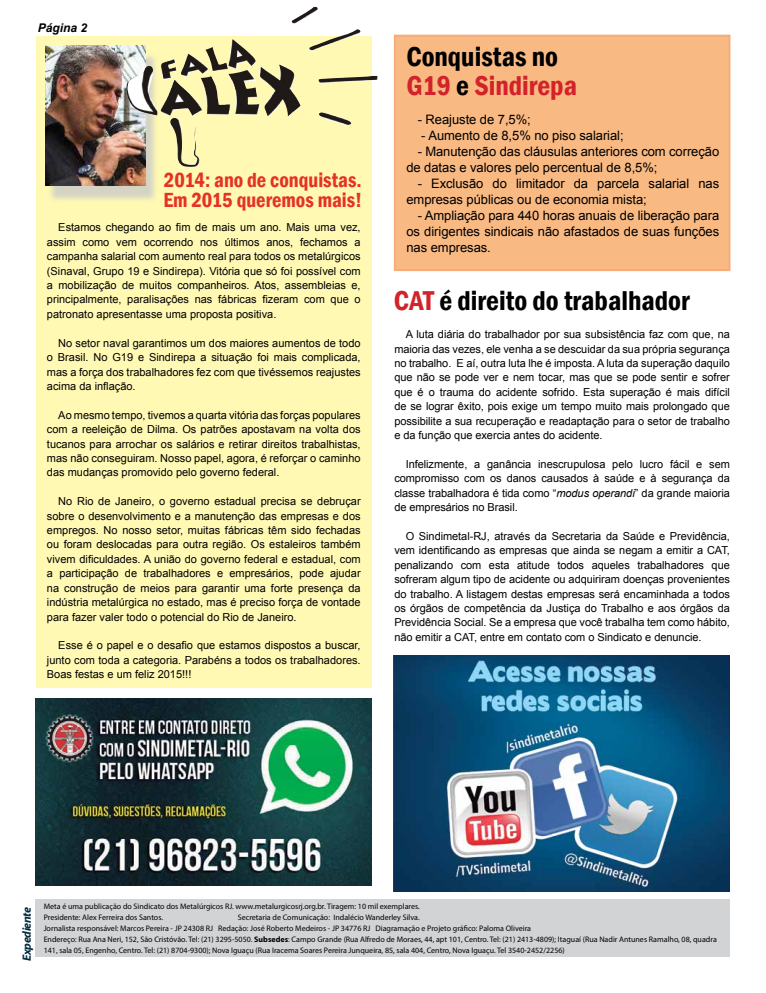
<style>
.page{position:relative;width:766px;height:993px;background:#fff}
.page>*{position:absolute;margin:0;border:0;box-sizing:border-box;transform-origin:0 0}
.t1{font:600 condensed 28px/29px "Franklin Gothic";color:#000}
.t2{font:600 condensed 21px/20px "Franklin Gothic";color:#e53226}
.t3{font:13px/16px "Arial";letter-spacing:-.005em;color:#000}
.t4{font:italic 700 12px "Myriad Pro";color:#032b3e}
.t5{font:italic 700 12px "Arial";color:#000}
.t6{font:11px/14.4px "Arial";color:#000;text-align:justify}
.t7{font:8px/11px "Myriad Pro";color:#000}
.s1{color:#d2232a}
.s2{font-style:italic}
.s3{font-weight:700}
</style>
<div class="page">
<div style="left:394px;top:35px;width:336px;height:236px;background:#f9b983"></div>
<div style="left:36px;top:36px;width:335px;height:651px;background:#fff9b4"></div>
<div style="left:47px;top:53px;width:111px;height:150px;background:#c7c8ca;opacity:.75"></div>
<img style="left:45px;top:46px;width:101px;height:139px">
<img style="left:126px;top:7px;width:251px;height:110px">
<img style="left:394px;top:655px;width:335px;height:236px">
<img style="left:35px;top:698px;width:336px;height:187px">
<div style="left:35px;top:899px;width:694px;height:57px;background:#d1d3d4"></div>
<p class="t5" style="left:38px;top:20px;width:51px">Página 2</p>
<h2 class="t2" style="left:163px;top:169px;width:200px">2014: ano de conquistas.<br>Em 2015 queremos mais!</h2>
<p class="t6" style="left:47px;top:220px;width:315px;text-indent:11px">Estamos chegando ao fim de mais um ano. Mais uma vez, assim como vem ocorrendo nos últimos anos, fechamos a campanha salarial com aumento real para todos os metalúrgicos (Sinaval, Grupo 19 e Sindirepa). Vitória que só foi possível com a mobilização de muitos companheiros. Atos, assembleias e, principalmente, paralisações nas fábricas fizeram com que o patronato apresentasse uma proposta positiva.</p>
<p class="t6" style="left:47px;top:335px;width:315px;text-indent:11px">No setor naval garantimos um dos maiores aumentos de todo o Brasil. No G19 e Sindirepa a situação foi mais complicada, mas a força dos trabalhadores fez com que tivéssemos reajustes acima da inflação.</p>
<p class="t6" style="left:47px;top:407px;width:315px;text-indent:11px">Ao mesmo tempo, tivemos a quarta vitória das forças populares com a reeleição de Dilma. Os patrões apostavam na volta dos tucanos para arrochar os salários e retirar direitos trabalhistas, mas não conseguiram. Nosso papel, agora, é reforçar o caminho das mudanças promovido pelo governo federal.</p>
<p class="t6" style="left:47px;top:494px;width:315px;text-indent:11px">No Rio de Janeiro, o governo estadual precisa se debruçar sobre o desenvolvimento e a manutenção das empresas e dos empregos. No nosso setor, muitas fábricas têm sido fechadas ou foram deslocadas para outra região. Os estaleiros também vivem dificuldades. A união do governo federal e estadual, com a participação de trabalhadores e empresários, pode ajudar na construção de meios para garantir uma forte presença da indústria metalúrgica no estado, mas é preciso força de vontade para fazer valer todo o potencial do Rio de Janeiro.</p>
<p class="t6" style="left:47px;top:638px;width:315px;text-indent:11px">Esse é o papel e o desafio que estamos dispostos a buscar, junto com toda a categoria. Parabéns a todos os trabalhadores.<br>Boas festas e um feliz 2015!!!</p>
<h1 class="t1" style="left:406px;top:41px;width:172px">Conquistas no<br><span class="s1">G19</span> e <span class="s1">Sindirepa</span></h1>
<p class="t3" style="left:417px;top:111px;width:114px">- Reajuste de 7,5%;</p>
<p class="t3" style="left:421px;top:127px;width:204px">- Aumento de 8,5% no piso salarial;</p>
<p class="t3" style="left:406px;top:143px;width:314px;text-indent:11px">- Manutenção das cláusulas anteriores com correção de datas e valores pelo percentual de 8,5%;</p>
<p class="t3" style="left:406px;top:175px;width:314px;text-indent:11px">- Exclusão do limitador da parcela salarial nas empresas públicas ou de economia mista;</p>
<p class="t3" style="left:406px;top:207px;width:314px;text-align:justify;text-indent:11px">- Ampliação para 440 horas anuais de liberação para os dirigentes sindicais não afastados de suas funções nas empresas.</p>
<h1 class="t1" style="left:394px;top:286px;width:297px"><span class="s1">CAT</span> é direito do trabalhador</h1>
<p class="t6" style="left:394px;top:327px;width:337px;text-indent:11px">A luta diária do trabalhador por sua subsistência faz com que, na maioria das vezes, ele venha a se descuidar da sua própria segurança no trabalho. E aí, outra luta lhe é imposta. A luta da superação daquilo que não se pode ver e nem tocar, mas que se pode sentir e sofrer que é o trauma do acidente sofrido. Esta superação é mais difícil de se lograr êxito, pois exige um tempo muito mais prolongado que possibilite a sua recuperação e readaptação para o setor de trabalho e da função que exercia antes do acidente.</p>
<p class="t6" style="left:394px;top:456px;width:337px;text-indent:11px">Infelizmente, a ganância inescrupulosa pelo lucro fácil e sem compromisso com os danos causados à saúde e à segurança da classe trabalhadora é tida como “<span class="s2">modus operandi</span>” da grande maioria de empresários no Brasil.</p>
<p class="t6" style="left:394px;top:528px;width:337px;text-indent:11px">O Sindimetal-RJ, através da Secretaria da Saúde e Previdência, vem identificando as empresas que ainda se negam a emitir a CAT, penalizando com esta atitude todos aqueles trabalhadores que sofreram algum tipo de acidente ou adquiriram doenças provenientes do trabalho. A listagem destas empresas será encaminhada a todos os órgãos de competência da Justiça do Trabalho e aos órgãos da Previdência Social. Se a empresa que você trabalha tem como hábito, não emitir a CAT, entre em contato com o Sindicato e denuncie.</p>
<p class="t4" style="left:19px;top:960px;width:56px;rotate:-90deg">Expediente</p>
<p class="t7" style="left:44px;top:900px;width:377px">Meta é uma publicação do Sindicato dos Metalúrgicos RJ. www.metalurgicosrj.org.br. Tiragem: 10 mil exemplares.<br>Presidente: Alex Ferreira dos Santos.</p>
<p class="t7" style="left:44px;top:911px;width:674px;text-indent:194px">Secretaria de Comunicação: Indalécio Wanderley Silva.<br>Jornalista responsável: Marcos Pereira - JP 24308 RJ Redação: José Roberto Medeiros - JP 34776 RJ Diagramação e Projeto gráfico: Paloma Oliveira<br>Endereço: Rua Ana Neri, 152, São Cristóvão. Tel: (21) 3295-5050. <span class="s3">Subsedes</span>: Campo Grande (Rua Alfredo de Moraes, 44, apt 101, Centro. Tel: (21) 2413-4809); Itaguaí (Rua Nadir Antunes Ramalho, 08, quadra 141, sala 05, Engenho, Centro. Tel: (21) 8704-9300); Nova Iguaçu (Rua Iracema Soares Pereira Junqueira, 85, sala 404, Centro, Nova Iguaçu. Tel 3540-2452/2256)</p>
</div>
